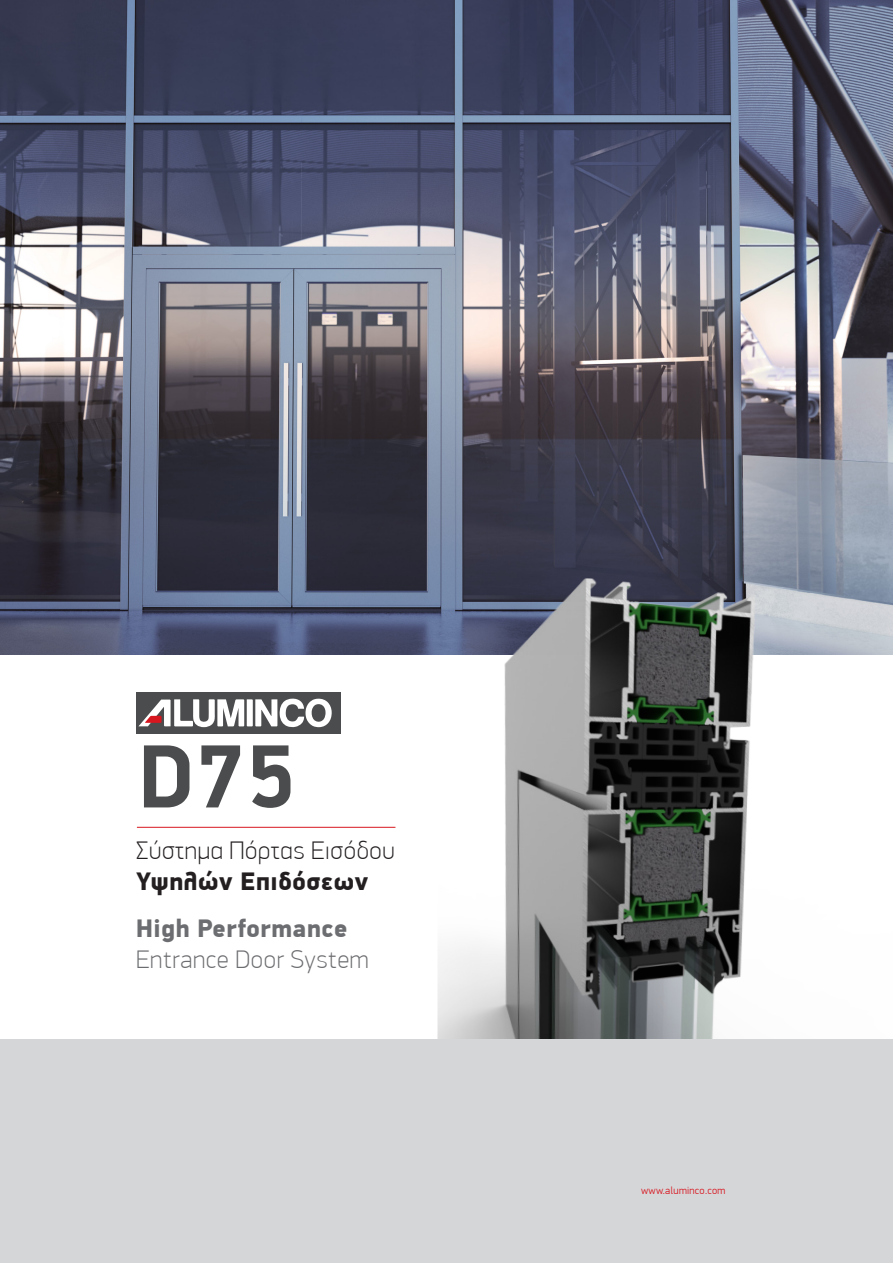
<style>
.page{position:relative;width:893px;height:1263px;background:#fff}
.page>*{position:absolute;margin:0;border:0;box-sizing:border-box;transform-origin:0 0}
.MEGALOS_TITLOS{font:700 90px "PF Din Display Pro";color:#4b4c4d}
.Description{font:100 25.5px/30.6px "PF Din Display Pro";letter-spacing:.025em;color:#231f20}
.Description-2{font:100 25.5px/30.6px "PF Din Display Pro";letter-spacing:.025em;color:#6c6d70}
.t1{font:300 10.5px "PF Din Display Pro";letter-spacing:.025em;color:#d7171f}
.s1{font-weight:900}
</style>
<div class="page">
<img style="left:0;top:0;width:893px;height:655px">
<img style="left:437px;top:578px;width:456px;height:462px">
<div style="left:136px;top:692px;width:204px;height:41px;background:#4b4c4d"></div>
<svg style="left:138px;top:698px;width:194px;height:29px"></svg>
<hr style="left:137px;top:827px;width:258px;height:1px;background:#d7171f">
<div style="left:0;top:1040px;width:893px;height:223px;background:#d5d6d8"></div>
<p class="MEGALOS_TITLOS" style="left:139px;top:722px;width:158px">D75</p>
<p class="Description" style="left:136px;top:835px;width:260px">Σύστημα Πόρτας Εισόδου<br><span class="s1">Υψηλών Επιδόσεων</span></p>
<p class="Description-2" style="left:136px;top:913px;width:234px"><span class="s1">High Performance<br></span>Entrance Door System</p>
<p class="t1" style="left:641px;top:1185px;width:86px">www.aluminco.com</p>
</div>
